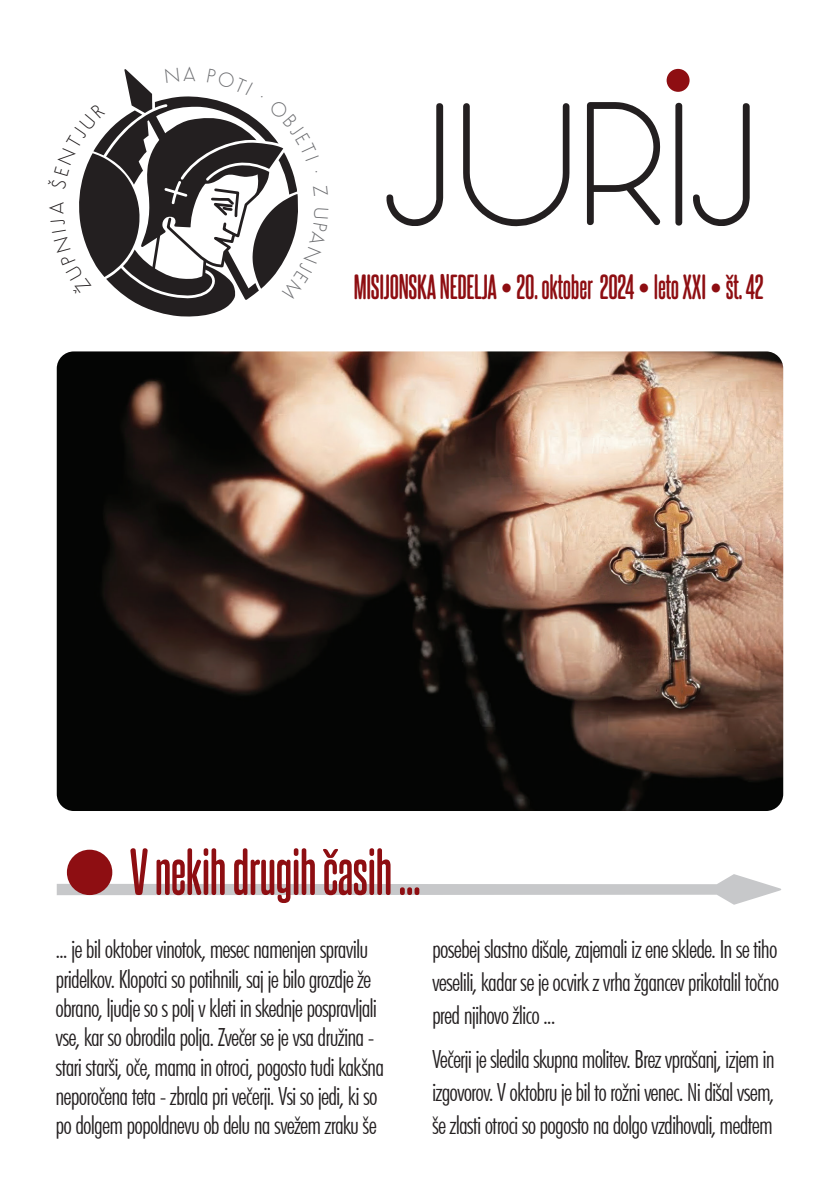
<style>
.page{position:relative;width:840px;height:1191px;background:#fff}
.page>*{position:absolute;margin:0;border:0;box-sizing:border-box;transform-origin:0 0}
.t1{font:180px "Occupied";color:#231f20}
.t2{font:700 56px "Steelfish Rounded Rg";letter-spacing:-.015em;color:#8e0e12}
.t3{font:700 30px "Steelfish Rounded Rg";letter-spacing:-.01em;color:#8e0e12;scale:.95 1}
.t4{font:300 condensed 25px/29.4px "Futura BT";letter-spacing:-.035em;color:#231f20;text-align:justify}
</style>
<div class="page">
<div style="left:666px;top:69px;width:23px;height:23px;background:#8e0e12;border-radius:50%"></div>
<svg style="left:57px;top:874px;width:723px;height:30px"></svg>
<div style="left:72px;top:854px;width:35px;height:36px;background:#8e0e12;border-radius:50%"></div>
<div style="left:67px;top:849px;width:45px;height:46px;border:10px solid #8e0e12;border-radius:50%"></div>
<img style="left:57px;top:351px;width:725px;height:460px">
<svg style="left:79px;top:69px;width:219px;height:248px"></svg>
<h1 class="t1" style="left:382px;top:81px;width:376px">JURIJ</h1>
<p class="t3" style="left:353px;top:265px;width:433px">MISIJONSKA NEDELJA • 20. oktober 2024 • leto XXI • št. 42</p>
<h2 class="t2" style="left:129px;top:831px;width:293px">V nekih drugih časih ...</h2>
<p class="t4" style="left:55px;top:934px;width:330px;text-align:left">... je bil oktober vinotok, mesec namenjen spravilu pridelkov. Klopotci so potihnili, saj je bilo grozdje že obrano, ljudje so s polj v kleti in skednje pospravljali vse, kar so obrodila polja. Zvečer se je vsa družina - stari starši, oče, mama in otroci, pogosto tudi kakšna neporočena teta - zbrala pri večerji. Vsi so jedi, ki so po dolgem popoldnevu ob delu na svežem zraku še</p>
<p class="t4" style="left:432px;top:932px;width:348px;line-height:33px">posebej slastno dišale, zajemali iz ene sklede. In se tiho veselili, kadar se je ocvirk z vrha žgancev prikotalil točno pred njihovo žlico ...</p>
<p class="t4" style="left:432px;top:1042px;width:344px;line-height:33px">Večerji je sledila skupna molitev. Brez vprašanj, izjem in izgovorov. V oktobru je bil to rožni venec. Ni dišal vsem, še zlasti otroci so pogosto na dolgo vzdihovali, medtem</p>
</div>
